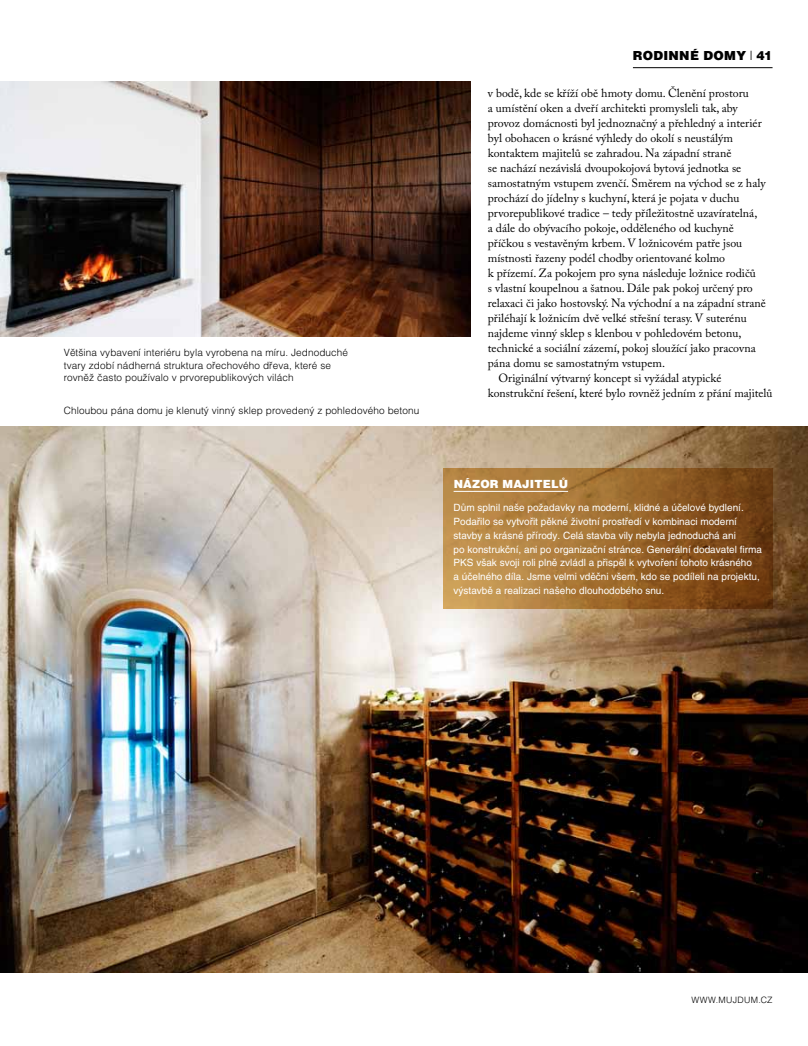
<style>
.page{position:relative;width:808px;height:1046px;background:#fff}
.page>*{position:absolute;margin:0;border:0;box-sizing:border-box;transform-origin:0 0}
.t1{font:12.5px "Helvetica CE Black";letter-spacing:.025em;color:#000}
.t2{font:11.88px "Adobe Caslon Pro";color:#000}
.t3{font:11.25px "Helvetica CE Black";letter-spacing:.015em;color:#fff}
.t4{font:10px/13.8px "Helvetica CE";color:#fff}
.t5{font:10px/12.5px "Helvetica CE Light";letter-spacing:.01em;color:#000}
.t6{font:8.75px "Helvetica CE Light";color:#000}
.s1{font-family:"Helvetica CE Light"}
</style>
<div class="page">
<img style="left:0;top:81px;width:470px;height:255px">
<img style="left:0;top:426px;width:808px;height:546px">
<svg style="left:443px;top:468px;width:329px;height:141px;background:#9c6b30"></svg>
<hr style="left:454px;top:491px;width:114px;height:1px;background:#fff">
<hr style="left:633px;top:67px;width:139px;height:1px;background:#000">
<p class="t5" style="left:64px;top:346px;width:286px">Většina vybavení interiéru byla vyrobena na míru. Jednoduché tvary zdobí nádherná struktura ořechového dřeva, které se rovněž často používalo v prvorepublikových vilách</p>
<p class="t5" style="left:64px;top:404px;width:357px">Chloubou pána domu je klenutý vinný sklep provedený z pohledového betonu</p>
<p class="t1" style="left:633px;top:49px;width:141px">RODINNÉ DOMY <span class="s1">|</span> 41</p>
<p class="t2" style="left:488px;top:85px;width:263px">v bodě, kde se kříží obě hmoty domu. Členění prostoru</p>
<p class="t2" style="left:488px;top:100px;width:251px">a umístění oken a dveří architekti promysleli tak, aby</p>
<p class="t2" style="left:488px;top:115px;width:275px">provoz domácnosti byl jednoznačný a přehledný a interiér</p>
<p class="t2" style="left:488px;top:130px;width:247px">byl obohacen o krásné výhledy do okolí s neustálým</p>
<p class="t2" style="left:488px;top:145px;width:245px">kontaktem majitelů se zahradou. Na západní straně</p>
<p class="t2" style="left:488px;top:160px;width:255px">se nachází nezávislá dvoupokojová bytová jednotka se</p>
<p class="t2" style="left:488px;top:175px;width:279px">samostatným vstupem zvenčí. Směrem na východ se z haly</p>
<p class="t2" style="left:488px;top:190px;width:253px">prochází do jídelny s kuchyní, která je pojata v duchu</p>
<p class="t2" style="left:488px;top:205px;width:271px">prvorepublikové tradice – tedy příležitostně uzavíratelná,</p>
<p class="t2" style="left:488px;top:220px;width:248px">a dále do obývacího pokoje, odděleného od kuchyně</p>
<p class="t2" style="left:488px;top:235px;width:256px">příčkou s vestavěným krbem. V ložnicovém patře jsou</p>
<p class="t2" style="left:488px;top:250px;width:239px">místnosti řazeny podél chodby orientované kolmo</p>
<p class="t2" style="left:488px;top:265px;width:270px">k přízemí. Za pokojem pro syna následuje ložnice rodičů</p>
<p class="t2" style="left:488px;top:280px;width:266px">s vlastní koupelnou a šatnou. Dále pak pokoj určený pro</p>
<p class="t2" style="left:488px;top:295px;width:279px">relaxaci či jako hostovský. Na východní a na západní straně</p>
<p class="t2" style="left:488px;top:310px;width:260px">přiléhají k ložnicím dvě velké střešní terasy. V suterénu</p>
<p class="t2" style="left:488px;top:325px;width:255px">najdeme vinný sklep s klenbou v pohledovém betonu,</p>
<p class="t2" style="left:488px;top:340px;width:269px">technické a sociální zázemí, pokoj sloužící jako pracovna</p>
<p class="t2" style="left:488px;top:355px;width:179px">pána domu se samostatným vstupem.</p>
<p class="t2" style="left:498px;top:370px;width:224px">Originální výtvarný koncept si vyžádal atypické</p>
<p class="t2" style="left:488px;top:385px;width:286px">konstrukční řešení, které bylo rovněž jedním z přání majitelů</p>
<p class="t3" style="left:454px;top:477px;width:116px">NÁZOR MAJITELŮ</p>
<p class="t4" style="left:454px;top:501px;width:310px">Dům splnil naše požadavky na moderní, klidné a účelové bydlení.<br>Podařilo se vytvořit pěkné životní prostředí v kombinaci moderní stavby a krásné přírody. Celá stavba vily nebyla jednoduchá ani<br>po konstrukční, ani po organizační stránce. Generální dodavatel firma PKS však svoji roli plně zvládl a přispěl k vytvoření tohoto krásného<br>a účelného díla. Jsme velmi vděčni všem, kdo se podíleli na projektu, výstavbě a realizaci našeho dlouhodobého snu.</p>
<p class="t6" style="left:691px;top:995px;width:83px">www.mujdum.cz</p>
</div>
